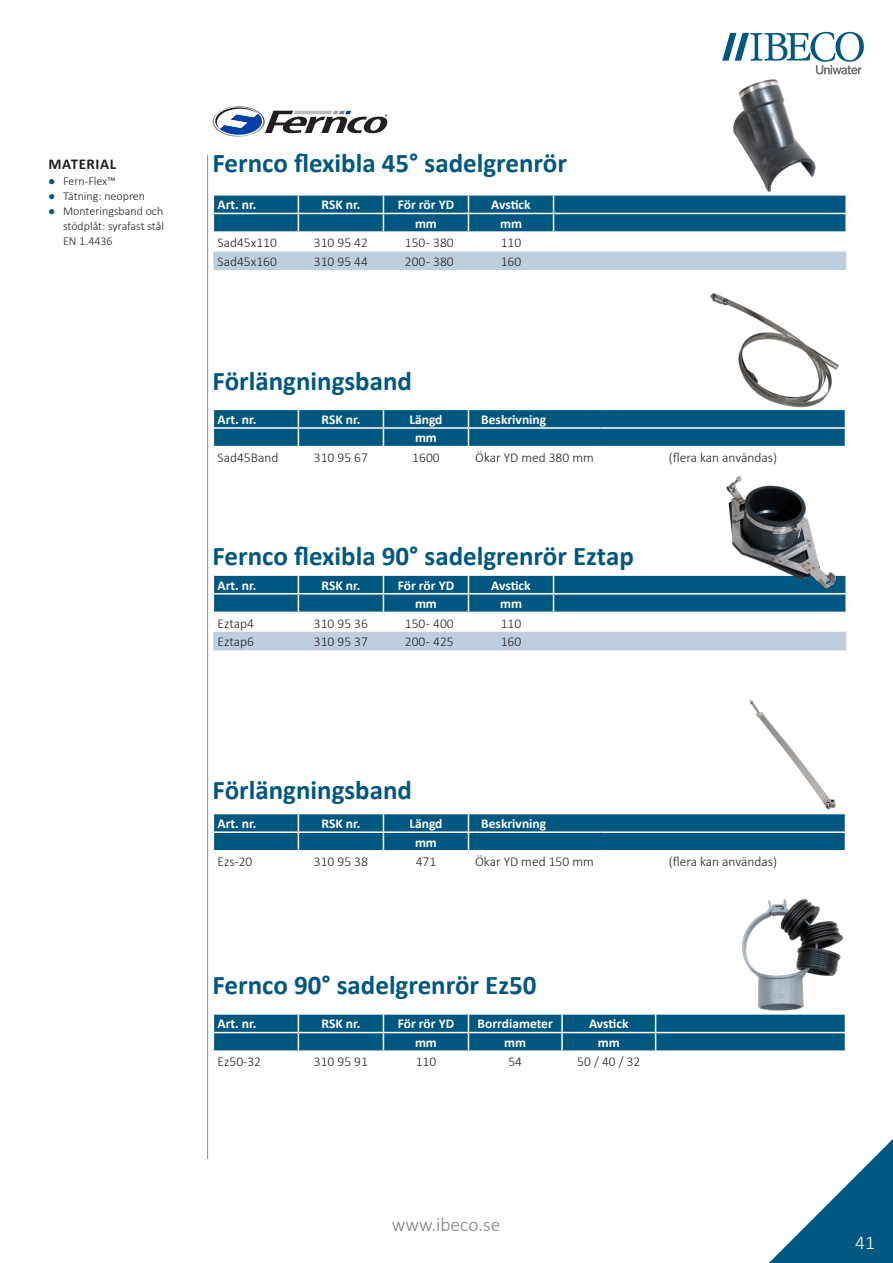
<style>
.page{position:relative;width:893px;height:1263px;background:#fff}
.page>*{position:absolute;margin:0;border:0;box-sizing:border-box;transform-origin:0 0}
.t1{font:700 27px "Calibri";color:#00577f}
.t2{font:300 19.5px "Calibri";color:#808285}
.t3{font:300 19.5px "Calibri";color:#fff}
.t4{font:700 15px "Calibri";letter-spacing:.04em;color:#231f20}
.t5{font:300 13.5px "Calibri";color:#231f20}
.t6{font:700 13.5px "Calibri";color:#fff}
.t7{font:300 12px/15px "Calibri";color:#231f20;text-align:justify}
.s1{font-weight:400;color:#00577f}
</style>
<div class="page">
<svg style="left:722px;top:32px;width:142px;height:42px"></svg>
<hr style="left:207px;top:155px;width:1px;height:1003px;background:#939598">
<svg style="left:769px;top:1139px;width:124px;height:124px"></svg>
<div style="left:213px;top:632px;width:633px;height:18px;background:#bdcfdf"></div>
<svg style="left:213px;top:575px;width:634px;height:37px;background:#1a688c"></svg>
<img style="left:724px;top:476px;width:114px;height:116px">
<svg style="left:213px;top:1014px;width:633px;height:37px;background:#16658a"></svg>
<img style="left:742px;top:898px;width:102px;height:113px">
<div style="left:213px;top:251px;width:633px;height:19px;background:#bdcfdf"></div>
<svg style="left:213px;top:195px;width:634px;height:37px;background:#16658a"></svg>
<img style="left:733px;top:79px;width:83px;height:113px">
<svg style="left:213px;top:813px;width:633px;height:38px;background:#1b698c"></svg>
<img style="left:749px;top:700px;width:87px;height:110px">
<svg style="left:213px;top:409px;width:633px;height:38px;background:#1b698c"></svg>
<img style="left:710px;top:293px;width:129px;height:115px">
<svg style="left:213px;top:106px;width:174px;height:31px"></svg>
<p class="t4" style="left:48px;top:154px;width:69px">MATERIAL</p>
<p class="t7" style="left:48px;top:173px;width:69px"><span class="s1">●</span> Fern-Flex™</p>
<p class="t7" style="left:48px;top:188px;width:98px"><span class="s1">●</span> Tätning: neopren</p>
<p class="t7" style="left:63px;top:203px;width:102px;text-indent:-15px"><span class="s1">●</span> Monteringsband och stödplåt: syrafast stål EN 1.4436</p>
<h1 class="t1" style="left:213px;top:144px;width:356px">Fernco flexibla 45° sadelgrenrör</h1>
<p class="t6" style="left:218px;top:195px;width:40px">Art. nr.</p>
<p class="t6" style="left:322px;top:195px;width:40px">RSK nr.</p>
<p class="t6" style="left:398px;top:195px;width:58px">För rör YD</p>
<p class="t6" style="left:491px;top:195px;width:41px">Avstick</p>
<p class="t6" style="left:415px;top:214px;width:23px">mm</p>
<p class="t6" style="left:500px;top:214px;width:23px">mm</p>
<p class="t5" style="left:218px;top:234px;width:61px">Sad45x110</p>
<p class="t5" style="left:314px;top:234px;width:56px">310 95 42</p>
<p class="t5" style="left:405px;top:234px;width:50px">150 - 380</p>
<p class="t5" style="left:501px;top:234px;width:22px">110</p>
<p class="t5" style="left:218px;top:253px;width:61px">Sad45x160</p>
<p class="t5" style="left:314px;top:253px;width:56px">310 95 44</p>
<p class="t5" style="left:405px;top:253px;width:50px">200 - 380</p>
<p class="t5" style="left:501px;top:253px;width:22px">160</p>
<h1 class="t1" style="left:213px;top:362px;width:201px">Förlängningsband</h1>
<p class="t6" style="left:218px;top:410px;width:40px">Art. nr.</p>
<p class="t6" style="left:322px;top:410px;width:40px">RSK nr.</p>
<p class="t6" style="left:409px;top:410px;width:35px">Längd</p>
<p class="t6" style="left:481px;top:410px;width:66px">Beskrivning</p>
<p class="t6" style="left:415px;top:428px;width:23px">mm</p>
<p class="t5" style="left:218px;top:449px;width:62px">Sad45Band</p>
<p class="t5" style="left:314px;top:449px;width:56px">310 95 67</p>
<p class="t5" style="left:412px;top:449px;width:29px">1600</p>
<p class="t5" style="left:475px;top:449px;width:120px">Ökar YD med 380 mm</p>
<p class="t5" style="left:669px;top:449px;width:110px">(flera kan användas)</p>
<h1 class="t1" style="left:213px;top:537px;width:423px">Fernco flexibla 90° sadelgrenrör Eztap</h1>
<p class="t6" style="left:218px;top:575px;width:40px">Art. nr.</p>
<p class="t6" style="left:322px;top:575px;width:40px">RSK nr.</p>
<p class="t6" style="left:398px;top:575px;width:58px">För rör YD</p>
<p class="t6" style="left:491px;top:575px;width:41px">Avstick</p>
<p class="t6" style="left:415px;top:594px;width:23px">mm</p>
<p class="t6" style="left:500px;top:594px;width:23px">mm</p>
<p class="t5" style="left:218px;top:615px;width:38px">Eztap4</p>
<p class="t5" style="left:314px;top:615px;width:56px">310 95 36</p>
<p class="t5" style="left:405px;top:615px;width:50px">150 - 400</p>
<p class="t5" style="left:501px;top:615px;width:22px">110</p>
<p class="t5" style="left:218px;top:633px;width:38px">Eztap6</p>
<p class="t5" style="left:314px;top:633px;width:56px">310 95 37</p>
<p class="t5" style="left:405px;top:633px;width:50px">200 - 425</p>
<p class="t5" style="left:501px;top:633px;width:22px">160</p>
<h1 class="t1" style="left:213px;top:771px;width:201px">Förlängningsband</h1>
<p class="t6" style="left:218px;top:814px;width:40px">Art. nr.</p>
<p class="t6" style="left:322px;top:814px;width:40px">RSK nr.</p>
<p class="t6" style="left:409px;top:814px;width:35px">Längd</p>
<p class="t6" style="left:481px;top:814px;width:66px">Beskrivning</p>
<p class="t6" style="left:415px;top:832px;width:23px">mm</p>
<p class="t5" style="left:218px;top:853px;width:36px">Ezs-20</p>
<p class="t5" style="left:314px;top:853px;width:56px">310 95 38</p>
<p class="t5" style="left:416px;top:853px;width:22px">471</p>
<p class="t5" style="left:475px;top:853px;width:120px">Ökar YD med 150 mm</p>
<p class="t5" style="left:669px;top:853px;width:110px">(flera kan användas)</p>
<h1 class="t1" style="left:213px;top:966px;width:325px">Fernco 90° sadelgrenrör Ez50</h1>
<p class="t6" style="left:218px;top:1014px;width:40px">Art. nr.</p>
<p class="t6" style="left:322px;top:1014px;width:40px">RSK nr.</p>
<p class="t6" style="left:398px;top:1014px;width:58px">För rör YD</p>
<p class="t6" style="left:478px;top:1014px;width:77px">Borrdiameter</p>
<p class="t6" style="left:589px;top:1014px;width:41px">Avstick</p>
<p class="t6" style="left:415px;top:1033px;width:23px">mm</p>
<p class="t6" style="left:504px;top:1033px;width:23px">mm</p>
<p class="t6" style="left:598px;top:1033px;width:23px">mm</p>
<p class="t5" style="left:218px;top:1053px;width:45px">Ez50-32</p>
<p class="t5" style="left:314px;top:1053px;width:56px">310 95 91</p>
<p class="t5" style="left:416px;top:1053px;width:22px">110</p>
<p class="t5" style="left:508px;top:1053px;width:15px">54</p>
<p class="t5" style="left:577px;top:1053px;width:65px">50 / 40 / 32</p>
<h2 class="t2" style="left:392px;top:1212px;width:110px">www.ibeco.se</h2>
<h2 class="t3" style="left:855px;top:1230px;width:21px">41</h2>
</div>
